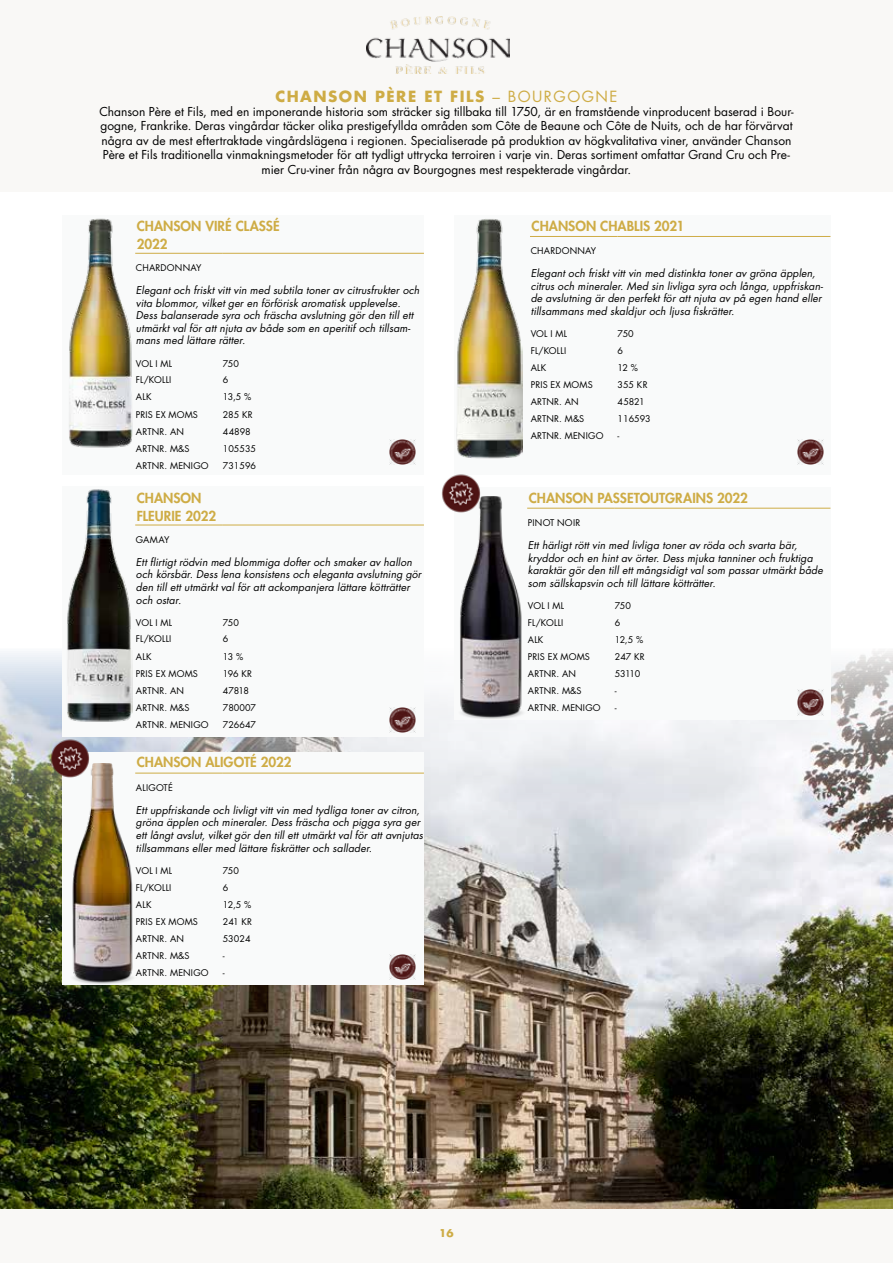
<style>
.page{position:relative;width:893px;height:1263px;background:#fff}
.page>*{position:absolute;margin:0;border:0;box-sizing:border-box;transform-origin:0 0}
.t1{font:700 15px "Futura Std";letter-spacing:.1em;color:#ceac45}
.t2{font:800 13.5px/18px "Futura Std";letter-spacing:.005em;color:#ceac45}
.t3{font:12px/14.4px "Futura Std";letter-spacing:.005em;color:#000;text-align:center}
.t4{font:italic 10.5px/12.6px "Futura Std";letter-spacing:.01em;color:#000}
.t5{font:700 10.5px "Futura Std";color:#ceac45}
.t6{font:9px "Futura Std";letter-spacing:.02em;color:#000}
.s1{font-weight:400}
</style>
<div class="page">
<img style="left:0;top:651px;width:893px;height:558px">
<div style="left:0;top:1209px;width:893px;height:54px;background:#f9f8f6"></div>
<div style="left:0;top:0;width:893px;height:192px;background:#f9f8f6"></div>
<img style="left:366px;top:17px;width:144px;height:57px">
<div style="left:454px;top:215px;width:76px;height:259px;background:#f9fafa"></div>
<img style="left:456px;top:219px;width:67px;height:240px">
<div style="left:530px;top:215px;width:300px;height:259px;background:#f9fafa"></div>
<hr style="left:530px;top:236px;width:88px;height:1px;background:#ceac45">
<hr style="left:618px;top:236px;width:212px;height:1px;background:#ceac45">
<div style="left:63px;top:215px;width:72px;height:259px;background:#f9fafa"></div>
<img style="left:69px;top:218px;width:64px;height:230px">
<div style="left:135px;top:215px;width:289px;height:259px;background:#f9fafa"></div>
<hr style="left:135px;top:253px;width:88px;height:1px;background:#ceac45">
<hr style="left:223px;top:253px;width:201px;height:1px;background:#ceac45">
<img style="left:797px;top:439px;width:26px;height:26px">
<img style="left:389px;top:439px;width:26px;height:26px">
<div style="left:63px;top:487px;width:72px;height:250px;background:#f9fafa"></div>
<img style="left:67px;top:489px;width:65px;height:233px">
<div style="left:135px;top:487px;width:289px;height:250px;background:#f9fafa"></div>
<hr style="left:135px;top:525px;width:88px;height:1px;background:#ceac45">
<hr style="left:223px;top:525px;width:201px;height:1px;background:#ceac45">
<img style="left:389px;top:707px;width:26px;height:26px">
<div style="left:63px;top:752px;width:72px;height:232px;background:#f9fafa"></div>
<div style="left:135px;top:752px;width:289px;height:232px;background:#f9fafa"></div>
<hr style="left:135px;top:773px;width:88px;height:1px;background:#ceac45">
<hr style="left:223px;top:773px;width:201px;height:1px;background:#ceac45">
<img style="left:389px;top:955px;width:26px;height:25px">
<div style="left:454px;top:487px;width:73px;height:232px;background:#f9fafa"></div>
<div style="left:527px;top:487px;width:303px;height:232px;background:#f9fafa"></div>
<hr style="left:527px;top:508px;width:88px;height:1px;background:#ceac45">
<hr style="left:615px;top:508px;width:215px;height:1px;background:#ceac45">
<img style="left:797px;top:690px;width:26px;height:25px">
<img style="left:441px;top:474px;width:40px;height:38px">
<img style="left:47px;top:737px;width:43px;height:41px">
<img style="left:68px;top:764px;width:70px;height:220px">
<img style="left:457px;top:496px;width:66px;height:223px">
<h1 class="t1" style="left:275px;top:86px;width:344px">CHANSON PÈRE ET FILS <span class="s1">– BOURGOGNE</span></h1>
<p class="t3" style="left:99px;top:105px;width:696px">Chanson Père et Fils, med en imponerande historia som sträcker sig tillbaka till 1750, är en framstående vinproducent baserad i Bour&shy;gogne, Frankrike. Deras vingårdar täcker olika prestigefyllda områden som Côte de Beaune och Côte de Nuits, och de har förvärvat några av de mest eftertraktade vingårdslägena i regionen. Specialiserade på produktion av högkvalitativa viner, använder Chanson Père et Fils traditionella vinmakningsmetoder för att tydligt uttrycka terroiren i varje vin. Deras sortiment omfattar Grand Cru och Pre&shy;mier Cru-viner från några av Bourgognes mest respekterade vingårdar.</p>
<p class="t2" style="left:137px;top:217px;width:144px">CHANSON VIRÉ CLASSÉ<br>2022</p>
<p class="t6" style="left:136px;top:262px;width:67px">CHARDONNAY</p>
<p class="t4" style="left:136px;top:284px;width:285px">Elegant och friskt vitt vin med subtila toner av citrusfrukter och vita blommor, vilket ger en förförisk aromatisk upplevelse.<br>Dess balanserade syra och fräscha avslutning gör den till ett utmärkt val för att njuta av både som en aperitif och tillsam&shy;mans med lättare rätter.</p>
<p class="t6" style="left:136px;top:357px;width:38px">VOL I ML</p>
<p class="t6" style="left:223px;top:357px;width:18px">750</p>
<p class="t6" style="left:136px;top:374px;width:37px">FL/KOLLI</p>
<p class="t6" style="left:223px;top:374px;width:7px">6</p>
<p class="t6" style="left:136px;top:391px;width:17px">ALK</p>
<p class="t6" style="left:223px;top:391px;width:30px">13,5 %</p>
<p class="t6" style="left:136px;top:408px;width:64px">PRIS EX MOMS</p>
<p class="t6" style="left:223px;top:408px;width:31px">285 KR</p>
<p class="t6" style="left:136px;top:426px;width:50px">ARTNR. AN</p>
<p class="t6" style="left:223px;top:426px;width:29px">44898</p>
<p class="t6" style="left:136px;top:443px;width:55px">ARTNR. M&amp;S</p>
<p class="t6" style="left:223px;top:443px;width:35px">105535</p>
<p class="t6" style="left:136px;top:460px;width:74px">ARTNR. MENIGO</p>
<p class="t6" style="left:223px;top:460px;width:35px">731596</p>
<p class="t2" style="left:137px;top:488px;width:81px">CHANSON<br>FLEURIE 2022</p>
<p class="t6" style="left:136px;top:534px;width:35px">GAMAY</p>
<p class="t4" style="left:136px;top:556px;width:287px">Ett flirtigt rödvin med blommiga dofter och smaker av hallon och körsbär. Dess lena konsistens och eleganta avslutning gör den till ett utmärkt val för att ackompanjera lättare kötträtter och ostar.</p>
<p class="t6" style="left:136px;top:617px;width:38px">VOL I ML</p>
<p class="t6" style="left:223px;top:617px;width:18px">750</p>
<p class="t6" style="left:136px;top:633px;width:37px">FL/KOLLI</p>
<p class="t6" style="left:223px;top:633px;width:7px">6</p>
<p class="t6" style="left:136px;top:650px;width:17px">ALK</p>
<p class="t6" style="left:223px;top:650px;width:22px">13 %</p>
<p class="t6" style="left:136px;top:668px;width:64px">PRIS EX MOMS</p>
<p class="t6" style="left:223px;top:668px;width:31px">196 KR</p>
<p class="t6" style="left:136px;top:685px;width:50px">ARTNR. AN</p>
<p class="t6" style="left:223px;top:685px;width:28px">47818</p>
<p class="t6" style="left:136px;top:702px;width:55px">ARTNR. M&amp;S</p>
<p class="t6" style="left:223px;top:702px;width:35px">780007</p>
<p class="t6" style="left:136px;top:719px;width:74px">ARTNR. MENIGO</p>
<p class="t6" style="left:223px;top:719px;width:35px">726647</p>
<p class="t2" style="left:137px;top:753px;width:156px">CHANSON ALIGOTÉ 2022</p>
<p class="t6" style="left:136px;top:782px;width:38px">ALIGOTÉ</p>
<p class="t4" style="left:136px;top:804px;width:289px">Ett uppfriskande och livligt vitt vin med tydliga toner av citron, gröna äpplen och mineraler. Dess fräscha och pigga syra ger ett långt avslut, vilket gör den till ett utmärkt val för att avnjutas tillsammans eller med lättare fiskrätter och sallader.</p>
<p class="t6" style="left:136px;top:865px;width:38px">VOL I ML</p>
<p class="t6" style="left:223px;top:865px;width:18px">750</p>
<p class="t6" style="left:136px;top:881px;width:37px">FL/KOLLI</p>
<p class="t6" style="left:223px;top:881px;width:7px">6</p>
<p class="t6" style="left:136px;top:898px;width:17px">ALK</p>
<p class="t6" style="left:223px;top:898px;width:30px">12,5 %</p>
<p class="t6" style="left:136px;top:916px;width:64px">PRIS EX MOMS</p>
<p class="t6" style="left:223px;top:916px;width:31px">241 KR</p>
<p class="t6" style="left:136px;top:933px;width:50px">ARTNR. AN</p>
<p class="t6" style="left:223px;top:933px;width:29px">53024</p>
<p class="t6" style="left:136px;top:950px;width:55px">ARTNR. M&amp;S</p>
<p class="t6" style="left:223px;top:950px;width:3px">-</p>
<p class="t6" style="left:136px;top:967px;width:74px">ARTNR. MENIGO</p>
<p class="t6" style="left:223px;top:967px;width:3px">-</p>
<p class="t2" style="left:531px;top:217px;width:154px">CHANSON CHABLIS 2021</p>
<p class="t6" style="left:531px;top:245px;width:67px">CHARDONNAY</p>
<p class="t4" style="left:531px;top:267px;width:294px">Elegant och friskt vitt vin med distinkta toner av gröna äpplen, citrus och mineraler. Med sin livliga syra och långa, uppfriskan&shy;de avslutning är den perfekt för att njuta av på egen hand eller tillsammans med skaldjur och ljusa fiskrätter.</p>
<p class="t6" style="left:531px;top:328px;width:38px">VOL I ML</p>
<p class="t6" style="left:618px;top:328px;width:18px">750</p>
<p class="t6" style="left:531px;top:345px;width:37px">FL/KOLLI</p>
<p class="t6" style="left:618px;top:345px;width:7px">6</p>
<p class="t6" style="left:531px;top:362px;width:17px">ALK</p>
<p class="t6" style="left:618px;top:362px;width:22px">12 %</p>
<p class="t6" style="left:531px;top:379px;width:64px">PRIS EX MOMS</p>
<p class="t6" style="left:618px;top:379px;width:31px">355 KR</p>
<p class="t6" style="left:531px;top:395px;width:50px">ARTNR. AN</p>
<p class="t6" style="left:618px;top:395px;width:29px">45821</p>
<p class="t6" style="left:531px;top:413px;width:55px">ARTNR. M&amp;S</p>
<p class="t6" style="left:618px;top:413px;width:35px">116593</p>
<p class="t6" style="left:531px;top:430px;width:74px">ARTNR. MENIGO</p>
<p class="t6" style="left:618px;top:430px;width:3px">-</p>
<p class="t2" style="left:529px;top:488px;width:221px">CHANSON PASSETOUTGRAINS 2022</p>
<p class="t6" style="left:528px;top:517px;width:54px">PINOT NOIR</p>
<p class="t4" style="left:528px;top:539px;width:297px">Ett härligt rött vin med livliga toner av röda och svarta bär, kryddor och en hint av örter. Dess mjuka tanniner och fruktiga karaktär gör den till ett mångsidigt val som passar utmärkt både som sällskapsvin och till lättare kötträtter.</p>
<p class="t6" style="left:528px;top:600px;width:38px">VOL I ML</p>
<p class="t6" style="left:615px;top:600px;width:18px">750</p>
<p class="t6" style="left:528px;top:616px;width:37px">FL/KOLLI</p>
<p class="t6" style="left:615px;top:616px;width:7px">6</p>
<p class="t6" style="left:528px;top:634px;width:17px">ALK</p>
<p class="t6" style="left:615px;top:634px;width:30px">12,5 %</p>
<p class="t6" style="left:528px;top:651px;width:64px">PRIS EX MOMS</p>
<p class="t6" style="left:615px;top:651px;width:31px">247 KR</p>
<p class="t6" style="left:528px;top:668px;width:50px">ARTNR. AN</p>
<p class="t6" style="left:615px;top:668px;width:27px">53110</p>
<p class="t6" style="left:528px;top:685px;width:55px">ARTNR. M&amp;S</p>
<p class="t6" style="left:615px;top:685px;width:3px">-</p>
<p class="t6" style="left:528px;top:702px;width:74px">ARTNR. MENIGO</p>
<p class="t6" style="left:615px;top:702px;width:3px">-</p>
<p class="t5" style="left:439px;top:1226px;width:16px">16</p>
</div>
